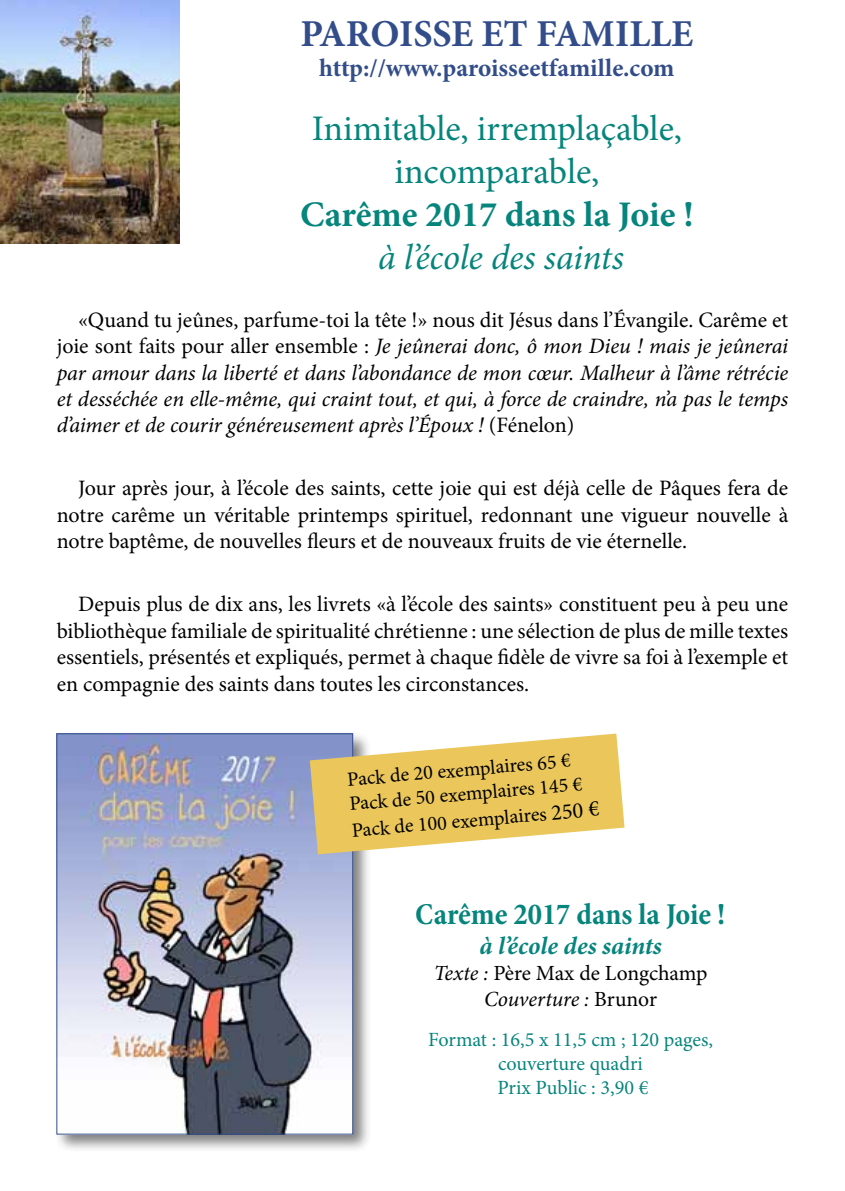
<style>
.page{position:relative;width:845px;height:1191px;background:#fff}
.page>*{position:absolute;margin:0;border:0;box-sizing:border-box;transform-origin:0 0}
.t1{font:700 38px "Minion Pro";color:#324d89}
.t2{font:36px/43.2px "Minion Pro";color:#06857c;text-align:center}
.t3{font:700 36px "Minion Pro";color:#06857c}
.t4{font:italic 36px "Minion Pro";letter-spacing:-.005em;color:#06857c}
.t5{font:700 condensed 30.6px "Minion Pro";color:#06857c}
.t6{font:700 25.2px "Minion Pro";color:#324d89}
.t7{font:italic 700 25.2px "Minion Pro";color:#06857c}
.t8{font:22px/26.4px "Minion Pro";color:#000;text-align:justify}
.t9{font:italic 22px/26.4px "Minion Pro";letter-spacing:-.005em;color:#000;text-align:justify}
.t10{font:21.6px/26px "Minion Pro";letter-spacing:-.01em;color:#000;text-align:center}
.t11{font:20.2px/24.2px "Minion Pro";color:#000}
.t12{font:20.2px/24.2px "Minion Pro";color:#06857c;text-align:center}
.s1{font-style:normal}
.s2{font-size:22.4px}
.s3{font-style:italic}
</style>
<div class="page">
<div style="left:54px;top:730px;width:318px;height:423px;background:#000;opacity:.5"></div>
<img style="left:59px;top:735px;width:292px;height:397px">
<div style="left:57px;top:733px;width:296px;height:401px;border:1px solid #324d89"></div>
<img style="left:0;top:0;width:180px;height:243px">
<svg style="left:310px;top:733px;width:314px;height:121px"></svg>
<h1 class="t1" style="left:300px;top:7px;width:394px">PAROISSE ET FAMILLE</h1>
<p class="t6" style="left:319px;top:50px;width:357px">http://www.paroisseetfamille.com</p>
<h2 class="t2" style="left:312px;top:107px;width:372px">Inimitable, irremplaçable, incomparable,</h2>
<h2 class="t3" style="left:300px;top:189px;width:395px">Carême 2017 dans la Joie !</h2>
<h2 class="t4" style="left:378px;top:233px;width:247px">à l’école des saints</h2>
<p class="t9" style="left:57px;top:306px;width:733px;text-indent:21px"><span class="s1">«Quand tu jeûnes, parfume-toi la tête !» nous dit Jésus dans l’Évangile. Carême et joie sont faits pour aller ensemble :</span> Je jeûnerai donc, ô mon Dieu ! mais je jeûnerai par amour dans la liberté et dans l’abondance de mon cœur. Malheur à l’âme rétrécie et desséchée en elle-même, qui craint tout, et qui, à force de craindre, n’a pas le temps d’aimer et de courir généreusement après l’Époux ! <span class="s1">(Fénelon)</span></p>
<p class="t8" style="left:57px;top:475px;width:733px;text-indent:21px">Jour après jour, à l’école des saints, cette joie qui est déjà celle de Pâques fera de notre carême un véritable printemps spirituel, redonnant une vigueur nouvelle à notre baptême, de nouvelles fleurs et de nouveaux fruits de vie éternelle.</p>
<p class="t8" style="left:57px;top:591px;width:733px;text-indent:21px">Depuis plus de dix ans, les livrets «à l’école des saints» constituent peu à peu une bibliothèque familiale de spiritualité chrétienne : une sélection de plus de mille textes essentiels, présentés et expliqués, permet à chaque fidèle de vivre sa foi à l’exemple et en compagnie des saints dans toutes les circonstances.</p>
<p class="t11" style="left:346px;top:767px;width:235px;rotate:-5deg">Pack de 20 exemplaires 65 €<br>Pack de 50 exemplaires 145 €</p>
<p class="t11" style="left:351px;top:818px;width:250px;rotate:-5deg">Pack de 100 exemplaires <span class="s2">250 €</span></p>
<h3 class="t5" style="left:416px;top:893px;width:311px">Carême 2017 dans la Joie !</h3>
<p class="t7" style="left:479px;top:928px;width:184px">à l’école des saints</p>
<p class="t10" style="left:434px;top:960px;width:275px"><span class="s3">Texte :</span> Père Max de Longchamp<br><span class="s3">Couverture :</span> Brunor</p>
<p class="t12" style="left:428px;top:1027px;width:286px">Format : 16,5 x 11,5 cm ; 120 pages, couverture quadri<br>Prix Public : 3,90 €</p>
</div>
